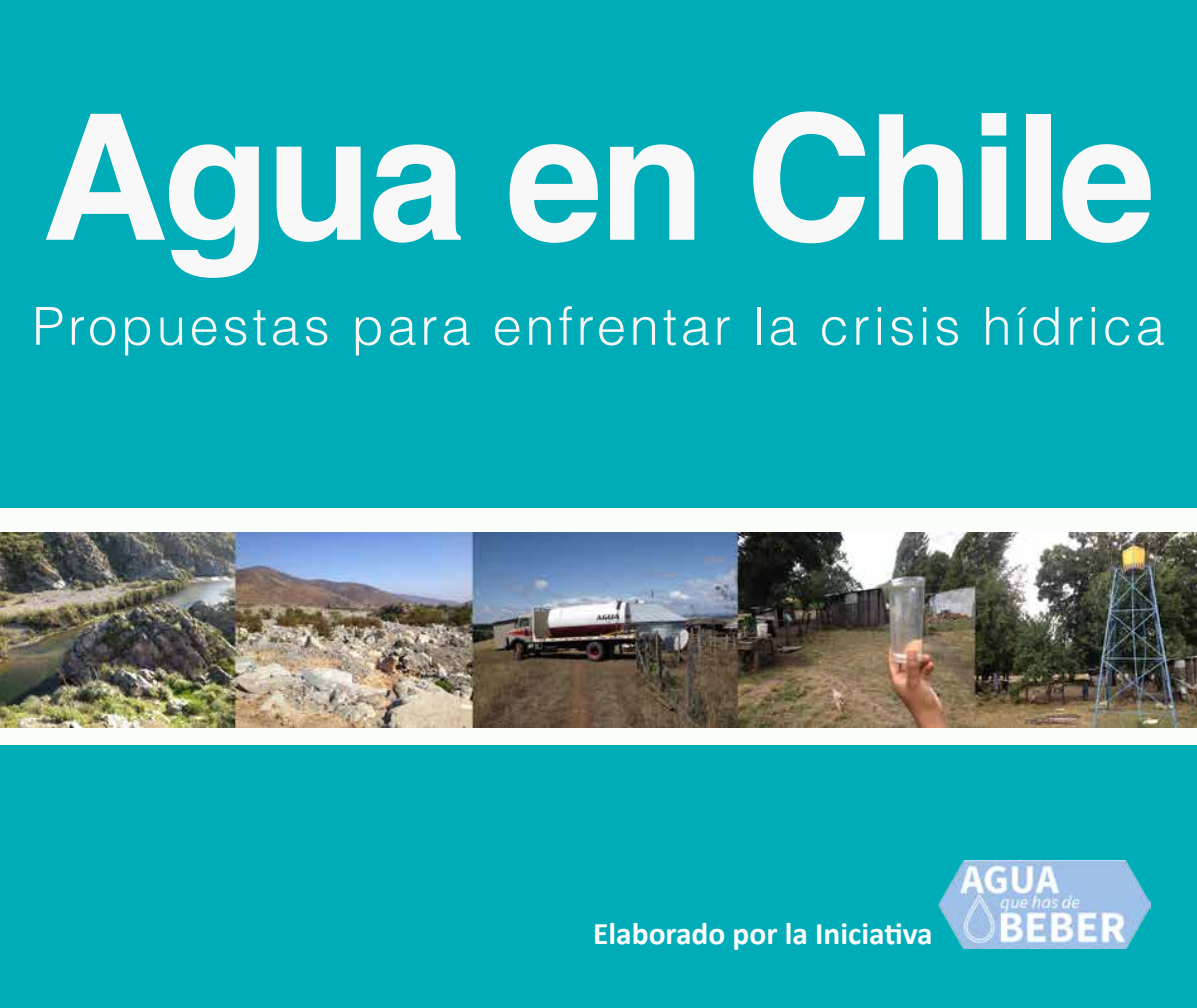
<style>
.page{position:relative;width:1197px;height:1008px;background:#00acb8}
.page>*{position:absolute;margin:0;border:0;box-sizing:border-box;transform-origin:0 0}
.t1{font:700 175px "Helvetica";letter-spacing:-.025em;color:#f8f8f9}
.t2{font:300 52.5px "Helvetica";letter-spacing:.07em;color:#f6f6f6}
.t3{font:700 31.5px "Calibri";color:#fbfbfb}
</style>
<div class="page">
<img style="left:939px;top:861px;width:212px;height:87px">
<div style="left:0;top:508px;width:1197px;height:237px;background:#fbfdfb"></div>
<img style="left:0;top:532px;width:1197px;height:195px">
<h1 class="t1" style="left:41px;top:37px;width:1116px">Agua en Chile</h1>
<p class="t2" style="left:32px;top:284px;width:1134px">Propuestas para enfrentar la crisis hídrica</p>
<p class="t3" style="left:593px;top:914px;width:341px">Elaborado por la Iniciativa</p>
</div>
